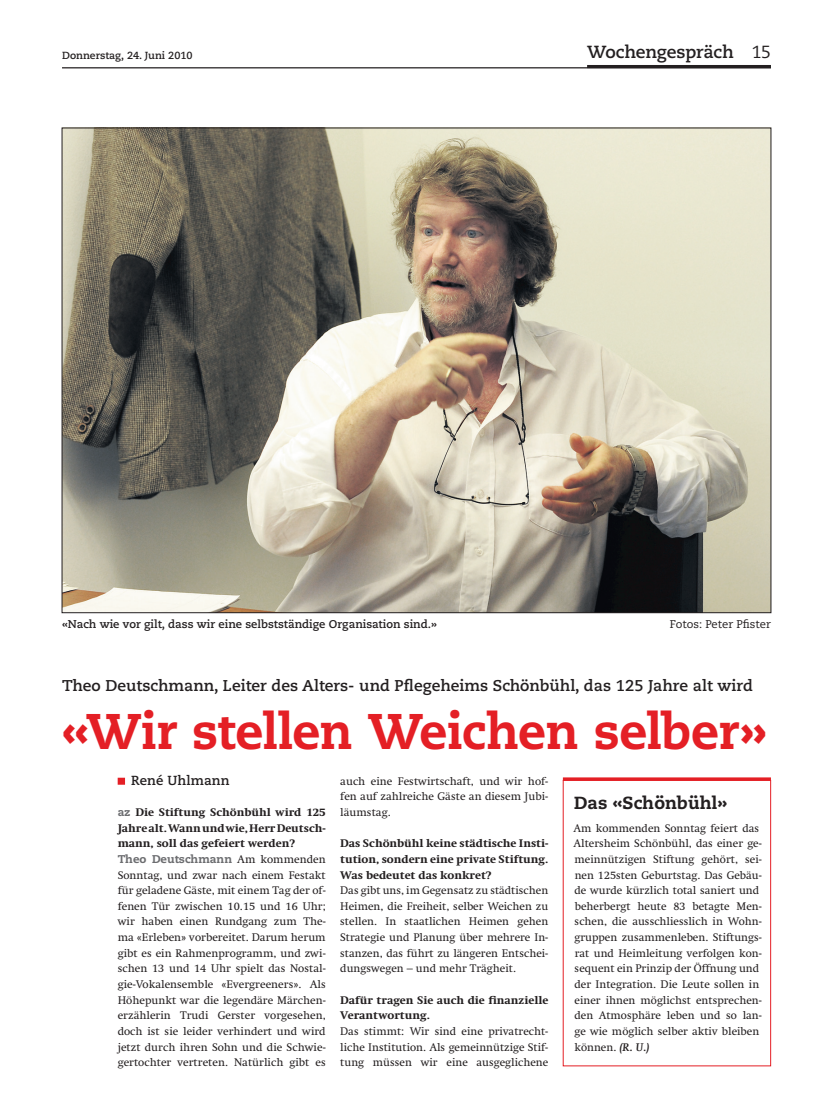
<style>
.page{position:relative;width:833px;height:1117px;background:#fff}
.page>*{position:absolute;margin:0;border:0;box-sizing:border-box;transform-origin:0 0}
.t1{font:800 50px "Caecilia LT";letter-spacing:-.01em;color:#e41f25}
.t2{font:700 17.5px "Caecilia LT";letter-spacing:-.01em;color:#231f20}
.t3{font:800 17.5px "Caecilia LT";letter-spacing:.005em;color:#231f20}
.t4{font:700 15.62px "Caecilia LT";color:#231f20}
.t5{font:700 13.12px "Caecilia LT";letter-spacing:.01em;color:#231f20}
.t6{font:11.25px/15.6px "Swift LT Std";color:#231f20;text-align:justify}
.t7{font:800 11.25px/15.6px "Swift LT Std";letter-spacing:-.005em;color:#231f20;text-align:justify}
.t8{font:700 11.25px "Caecilia LT";color:#231f20}
.t9{font:800 11.25px "Caecilia LT";color:#6c6d70}
.t10{font:11.25px "Caecilia LT";color:#231f20}
.t11{font:700 10.25px "Caecilia LT";color:#231f20}
.s1{font-weight:400}
.s2{font-family:"Caecilia LT";color:#6c6d70}
.s3{font-family:"Swift LT Std";font-weight:400;color:#231f20}
.s4{font-weight:700;font-style:italic}
</style>
<div class="page">
<hr style="left:62px;top:67px;width:709px;height:1px;background:#231f20">
<div style="left:118px;top:777px;width:7px;height:7px;background:#e41f25"></div>
<hr style="left:587px;top:65px;width:184px;height:3px;background:#231f20">
<img style="left:64px;top:130px;width:705px;height:480px">
<hr style="left:563px;top:777px;width:208px;height:3px;background:#e41f25">
<div style="left:563px;top:780px;width:208px;height:285px;border:1px solid #e41f25"></div>
<p class="t11" style="left:62px;top:50px;width:132px">Donnerstag, 24. Juni 2010</p>
<h2 class="t2" style="left:587px;top:41px;width:185px">Wochengespräch <span class="s1">15</span></h2>
<p class="t8" style="left:62px;top:617px;width:376px">«Nach wie vor gilt, dass wir eine selbstständige Organisation sind.»</p>
<p class="t10" style="left:670px;top:617px;width:103px">Fotos: Peter Pfister</p>
<h3 class="t4" style="left:62px;top:676px;width:692px">Theo Deutschmann, Leiter des Alters- und Pflegeheims Schönbühl, das 125 Jahre alt wird</h3>
<h1 class="t1" style="left:62px;top:700px;width:706px">«Wir stellen Weichen selber»</h1>
<p class="t5" style="left:131px;top:772px;width:100px">René Uhlmann</p>
<p class="t7" style="left:118px;top:804px;width:210px"><span class="s2">az</span> Die Stiftung Schönbühl wird 125<br>Jahre alt. Wann und wie, Herr Deutsch&shy;mann, soll das gefeiert werden?</p>
<p class="t9" style="left:118px;top:851px;width:209px">Theo Deutschmann <span class="s3">Am kommenden</span></p>
<p class="t6" style="left:118px;top:866px;width:210px">Sonntag, und zwar nach einem Festakt für geladene Gäste, mit einem Tag der of&shy;fenen Tür zwischen 10.15 und 16 Uhr; wir haben einen Rundgang zum The&shy;ma «Erleben» vorbereitet. Darum herum gibt es ein Rahmenprogramm, und zwi&shy;schen 13 und 14 Uhr spielt das Nostal&shy;gie-Vokalensemble «Evergreeners». Als Höhepunkt war die legendäre Märchen&shy;erzählerin Trudi Gerster vorgesehen, doch ist sie leider verhindert und wird jetzt durch ihren Sohn und die Schwie&shy;gertochter vertreten. Natürlich gibt es</p>
<p class="t6" style="left:340px;top:773px;width:209px">auch eine Festwirtschaft, und wir hof&shy;fen auf zahlreiche Gäste an diesem Jubi&shy;läumstag.</p>
<p class="t7" style="left:340px;top:835px;width:209px">Das Schönbühl keine städtische Insti&shy;tution, sondern eine private Stiftung.<br>Was bedeutet das konkret?</p>
<p class="t6" style="left:340px;top:882px;width:209px">Das gibt uns, im Gegensatz zu städtischen Heimen, die Freiheit, selber Weichen zu stellen. In staatlichen Heimen gehen Strategie und Planung über mehrere In&shy;stanzen, das führt zu längeren Entschei&shy;dungswegen – und mehr Trägheit.</p>
<p class="t7" style="left:340px;top:991px;width:209px">Dafür tragen Sie auch die finanzielle<br>Verantwortung.</p>
<p class="t6" style="left:340px;top:1023px;width:210px">Das stimmt: Wir sind eine privatrecht&shy;liche Institution. Als gemeinnützige Stif&shy;tung müssen wir eine ausgeglichene</p>
<h2 class="t3" style="left:574px;top:791px;width:154px">Das «Schönbühl»</h2>
<p class="t6" style="left:573px;top:820px;width:190px;text-align:left">Am kommenden Sonntag feiert das Altersheim Schönbühl, das einer ge&shy;meinnützigen Stiftung gehört, sei&shy;nen 125sten Geburtstag. Das Gebäu&shy;de wurde kürzlich total saniert und beherbergt heute 83 betagte Men&shy;schen, die ausschliesslich in Wohn&shy;gruppen zusammenleben. Stiftungs&shy;rat und Heimleitung verfolgen kon&shy;sequent ein Prinzip der Öffnung und der Integration. Die Leute sollen in einer ihnen möglichst entsprechen&shy;den Atmosphäre leben und so lan&shy;ge wie möglich selber aktiv bleiben können. <span class="s4">(R. U.)</span></p>
</div>
